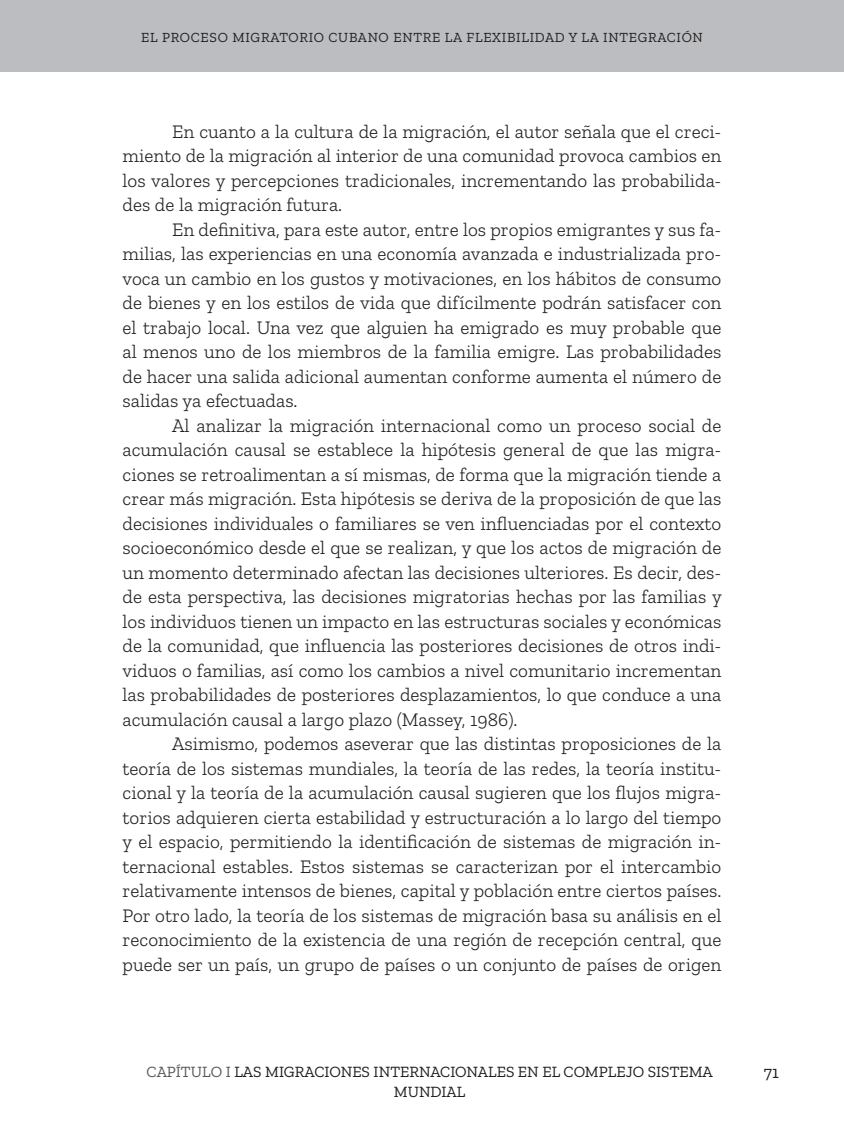
<style>
.page{position:relative;width:844px;height:1141px;background:#fff}
.page>*{position:absolute;margin:0;border:0;box-sizing:border-box;transform-origin:0 0}
.CUERPO_DE_TEXTO{font:300 19.25px/24.5px "Zilla Slab";color:#231f20;text-align:justify}
.t1{font:17.5px "Zilla Slab";color:#231f20}
.t2{font:15.75px/19.2px "Zilla Slab";color:#231f20;text-align:center}
.t3{font:14px "Zilla Slab";letter-spacing:.05em;color:#231f20}
.s1{color:#57585a}
</style>
<div class="page">
<div style="left:0;top:0;width:843px;height:72px;background:#bcbdc0"></div>
<p class="t3" style="left:141px;top:29px;width:563px">EL PROCESO MIGRATORIO CUBANO ENTRE LA FLEXIBILIDAD Y LA INTEGRACIÓN</p>
<p class="CUERPO_DE_TEXTO" style="left:122px;top:119px;width:600px;text-indent:50px">En cuanto a la cultura de la migración, el autor señala que el creci&shy;miento de la migración al interior de una comunidad provoca cambios en los valores y percepciones tradicionales, incrementando las probabilida&shy;des de la migración futura.</p>
<p class="CUERPO_DE_TEXTO" style="left:122px;top:217px;width:600px;text-indent:50px">En definitiva, para este autor, entre los propios emigrantes y sus fa&shy;milias, las experiencias en una economía avanzada e industrializada pro&shy;voca un cambio en los gustos y motivaciones, en los hábitos de consumo de bienes y en los estilos de vida que difícilmente podrán satisfacer con el trabajo local. Una vez que alguien ha emigrado es muy probable que al menos uno de los miembros de la familia emigre. Las probabilidades de hacer una salida adicional aumentan conforme aumenta el número de salidas ya efectuadas.</p>
<p class="CUERPO_DE_TEXTO" style="left:122px;top:413px;width:600px;text-indent:50px">Al analizar la migración internacional como un proceso social de acumulación causal se establece la hipótesis general de que las migra&shy;ciones se retroalimentan a sí mismas, de forma que la migración tiende a crear más migración. Esta hipótesis se deriva de la proposición de que las decisiones individuales o familiares se ven influenciadas por el contexto socioeconómico desde el que se realizan, y que los actos de migración de un momento determinado afectan las decisiones ulteriores. Es decir, des&shy;de esta perspectiva, las decisiones migratorias hechas por las familias y los individuos tienen un impacto en las estructuras sociales y económicas de la comunidad, que influencia las posteriores decisiones de otros indi&shy;viduos o familias, así como los cambios a nivel comunitario incrementan las probabilidades de posteriores desplazamientos, lo que conduce a una acumulación causal a largo plazo (Massey, 1986).</p>
<p class="CUERPO_DE_TEXTO" style="left:122px;top:732px;width:600px;text-indent:50px">Asimismo, podemos aseverar que las distintas proposiciones de la teoría de los sistemas mundiales, la teoría de las redes, la teoría institu&shy;cional y la teoría de la acumulación causal sugieren que los flujos migra&shy;torios adquieren cierta estabilidad y estructuración a lo largo del tiempo y el espacio, permitiendo la identificación de sistemas de migración in&shy;ternacional estables. Estos sistemas se caracterizan por el intercambio relativamente intensos de bienes, capital y población entre ciertos países.<br>Por otro lado, la teoría de los sistemas de migración basa su análisis en el reconocimiento de la existencia de una región de recepción central, que puede ser un país, un grupo de países o un conjunto de países de origen</p>
<p class="t2" style="left:146px;top:1062px;width:567px"><span class="s1">CAPÍTULO I</span> LAS MIGRACIONES INTERNACIONALES EN EL COMPLEJO SISTEMA<br>MUNDIAL</p>
<p class="t1" style="left:763px;top:1062px;width:16px">71</p>
</div>
